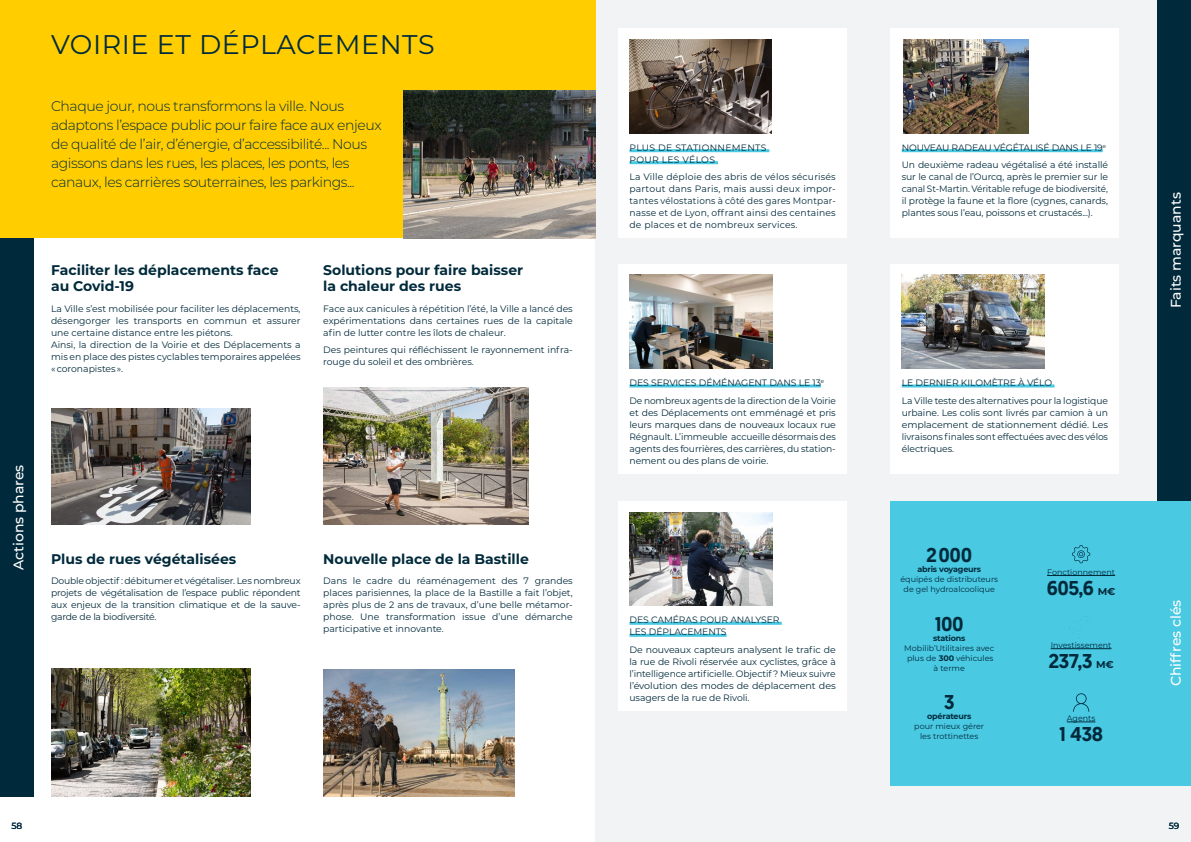
<style>
.page{position:relative;width:1191px;height:842px;background:#fff}
.page>*{position:absolute;margin:0;border:0;box-sizing:border-box;transform-origin:0 0}
.t1{font:27px "Montserrat";letter-spacing:.02em;color:#002a3b}
.t2{font:500 20px "Geomanist";letter-spacing:-.02em;color:#002a3b}
.t3{font:300 14px/19px "Montserrat";letter-spacing:-.03em;color:#002a3b}
.t4{font:700 14px/16px "Montserrat";color:#002a3b}
.t5{font:500 14px "Montserrat";color:#fff}
.t6{font:9.2px/12px "Montserrat";letter-spacing:-.01em;color:#002a3b;text-align:justify}
.t7{font:9.2px/12px "Montserrat";letter-spacing:.03em;color:#002a3b}
.t8{font:500 9px "Montserrat";color:#002a3b}
.t9{font:8px/10px "Montserrat";color:#002a3b;text-align:center}
.t10{font:700 8px "Montserrat";letter-spacing:-.02em;color:#002a3b}
.s1{font-weight:700}
.s2{font-family:"Montserrat";font-weight:700;font-size:10px}
</style>
<div class="page">
<div style="left:595px;top:0;width:596px;height:842px;background:#f1f3f4"></div>
<div style="left:0;top:0;width:595px;height:238px;background:#ffcd00"></div>
<div style="left:1157px;top:0;width:34px;height:561px;background:#002a3b"></div>
<div style="left:0;top:238px;width:34px;height:559px;background:#002a3b"></div>
<div style="left:890px;top:501px;width:301px;height:284px;background:#4ac9e3"></div>
<img style="left:51px;top:669px;width:200px;height:128px">
<img style="left:52px;top:408px;width:199px;height:116px">
<img style="left:323px;top:388px;width:205px;height:136px">
<img style="left:323px;top:669px;width:191px;height:127px">
<div style="left:618px;top:28px;width:229px;height:210px;background:#fff"></div>
<hr style="left:629px;top:149px;width:140px;height:3px;background:#4ac9e3">
<hr style="left:629px;top:161px;width:89px;height:3px;background:#4ac9e3">
<div style="left:890px;top:28px;width:229px;height:210px;background:#fff"></div>
<hr style="left:901px;top:149px;width:201px;height:3px;background:#4ac9e3">
<div style="left:618px;top:264px;width:229px;height:209px;background:#fff"></div>
<hr style="left:629px;top:384px;width:192px;height:3px;background:#4ac9e3">
<div style="left:618px;top:501px;width:229px;height:210px;background:#fff"></div>
<hr style="left:629px;top:622px;width:153px;height:3px;background:#4ac9e3">
<hr style="left:629px;top:634px;width:97px;height:3px;background:#4ac9e3">
<div style="left:890px;top:264px;width:229px;height:209px;background:#fff"></div>
<hr style="left:901px;top:384px;width:153px;height:3px;background:#4ac9e3">
<img style="left:629px;top:275px;width:143px;height:94px">
<img style="left:629px;top:512px;width:143px;height:94px">
<img style="left:901px;top:275px;width:144px;height:94px">
<img style="left:629px;top:40px;width:142px;height:93px">
<img style="left:903px;top:40px;width:125px;height:93px">
<img style="left:403px;top:90px;width:192px;height:148px">
<hr style="left:1047px;top:575px;width:68px;height:1px;background:#002a3b">
<hr style="left:1050px;top:648px;width:61px;height:1px;background:#002a3b">
<svg style="left:1066px;top:722px;width:29px;height:1px"></svg>
<svg style="left:1072px;top:545px;width:18px;height:18px"></svg>
<svg style="left:1073px;top:693px;width:16px;height:19px"></svg>
<h1 class="t1" style="left:51px;top:26px;width:385px">VOIRIE ET DÉPLACEMENTS</h1>
<p class="t3" style="left:51px;top:96px;width:332px">Chaque jour, nous transformons la ville. Nous adaptons l’espace public pour faire face aux enjeux de qualité de l’air, d’énergie, d’accessibilité... Nous agissons dans les rues, les places, les ponts, les canaux, les carrières souterraines, les parkings...</p>
<h3 class="t4" style="left:51px;top:262px;width:229px">Faciliter les déplacements face au Covid-19</h3>
<p class="t6" style="left:51px;top:302px;width:251px;text-align:left">La Ville s’est mobilisée pour faciliter les déplacements, désengorger les transports en commun et assurer une certaine distance entre les piétons.<br>Ainsi, la direction de la Voirie et des Déplacements a mis en place des pistes cyclables temporaires appelées « coronapistes ».</p>
<h3 class="t4" style="left:323px;top:262px;width:201px">Solutions pour faire baisser la chaleur des rues</h3>
<p class="t6" style="left:323px;top:302px;width:251px">Face aux canicules à répétition l’été, la Ville a lancé des expérimentations dans certaines rues de la capitale afin de lutter contre les îlots de chaleur.</p>
<p class="t6" style="left:323px;top:344px;width:251px">Des peintures qui réfléchissent le rayonnement infra&shy;rouge du soleil et des ombrières.</p>
<h3 class="t5" style="left:9px;top:570px;width:107px;rotate:-90deg">Actions phares</h3>
<h3 class="t4" style="left:51px;top:550px;width:187px">Plus de rues végétalisées</h3>
<p class="t6" style="left:51px;top:574px;width:251px">Double objectif : débitumer et végétaliser. Les nombreux projets de végétalisation de l’espace public répondent aux enjeux de la transition climatique et de la sauve&shy;garde de la biodiversité.</p>
<h3 class="t4" style="left:323px;top:550px;width:207px">Nouvelle place de la Bastille</h3>
<p class="t6" style="left:323px;top:574px;width:251px">Dans le cadre du réaménagement des 7 grandes places parisiennes, la place de la Bastille a fait l’objet, après plus de 2 ans de travaux, d’une belle métamor&shy;phose. Une transformation issue d’une démarche participative et innovante.</p>
<p class="t7" style="left:629px;top:141px;width:138px">PLUS DE STATIONNEMENTS<br>POUR LES VÉLOS</p>
<p class="t6" style="left:629px;top:171px;width:208px">La Ville déploie des abris de vélos sécurisés partout dans Paris, mais aussi deux impor&shy;tantes vélostations à côté des gares Montpar&shy;nasse et de Lyon, offrant ainsi des centaines de places et de nombreux services.</p>
<p class="t6" style="left:629px;top:374px;width:208px;line-height:17.7px">DES SERVICES DÉMÉNAGENT DANS LE 13<sup>e<br></sup>De nombreux agents de la direction de la Voirie</p>
<p class="t6" style="left:629px;top:406px;width:208px">et des Déplacements ont emménagé et pris leurs marques dans de nouveaux locaux rue Régnault. L’immeuble accueille désormais des agents des fourrières, des carrières, du station&shy;nement ou des plans de voirie.</p>
<p class="t6" style="left:629px;top:614px;width:151px">DES CAMÉRAS POUR ANALYSER<br>LES DÉPLACEMENTS</p>
<p class="t6" style="left:629px;top:643px;width:208px">De nouveaux capteurs analysent le trafic de la rue de Rivoli réservée aux cyclistes, grâce à l’intelligence artificielle. Objectif ? Mieux suivre l’évolution des modes de déplacement des usagers de la rue de Rivoli.</p>
<p class="t6" style="left:901px;top:138px;width:208px;line-height:17.7px">NOUVEAU RADEAU VÉGÉTALISÉ DANS LE 19<sup>e<br></sup>Un deuxième radeau végétalisé a été installé</p>
<p class="t6" style="left:901px;top:171px;width:208px">sur le canal de l’Ourcq, après le premier sur le canal St-Martin. Véritable refuge de biodiversité, il protège la faune et la flore (cygnes, canards, plantes sous l’eau, poissons et crustacés...).</p>
<p class="t6" style="left:901px;top:374px;width:208px;line-height:17.7px">LE DERNIER KILOMÈTRE À VÉLO<br>La Ville teste des alternatives pour la logistique</p>
<p class="t6" style="left:901px;top:406px;width:208px">urbaine. Les colis sont livrés par camion à un emplacement de stationnement dédié. Les livraisons finales sont effectuées avec des vélos électriques.</p>
<h2 class="t2" style="left:926px;top:542px;width:48px">2000</h2>
<p class="t10" style="left:917px;top:563px;width:65px">abris voyageurs</p>
<p class="t9" style="left:900px;top:574px;width:99px">équipés de distributeurs de gel hydroalcoolique</p>
<h2 class="t2" style="left:934px;top:610px;width:31px">100</h2>
<p class="t10" style="left:933px;top:632px;width:34px">stations</p>
<p class="t9" style="left:904px;top:642px;width:91px">Mobilib’Utilitaires avec plus de <span class="s1">300</span> véhicules à terme</p>
<h2 class="t2" style="left:943px;top:689px;width:12px">3</h2>
<p class="t10" style="left:927px;top:710px;width:46px">opérateurs</p>
<p class="t9" style="left:914px;top:721px;width:71px">pour mieux gérer les trottinettes</p>
<p class="t9" style="left:1047px;top:566px;width:70px">Fonctionnement</p>
<h2 class="t2" style="left:1046px;top:574px;width:70px">605,6 <span class="s2">M€</span></h2>
<p class="t9" style="left:1050px;top:640px;width:62px">Investissement</p>
<h2 class="t2" style="left:1048px;top:647px;width:67px">237,3 <span class="s2">M€</span></h2>
<p class="t9" style="left:1066px;top:713px;width:30px">Agents</p>
<h2 class="t2" style="left:1059px;top:721px;width:46px">1 438</h2>
<h3 class="t5" style="left:1166px;top:308px;width:117px;rotate:-90deg">Faits marquants</h3>
<h3 class="t5" style="left:1166px;top:686px;width:88px;rotate:-90deg">Chiffres clés</h3>
<p class="t8" style="left:11px;top:819px;width:12px">58</p>
<p class="t8" style="left:1168px;top:819px;width:12px">59</p>
</div>
